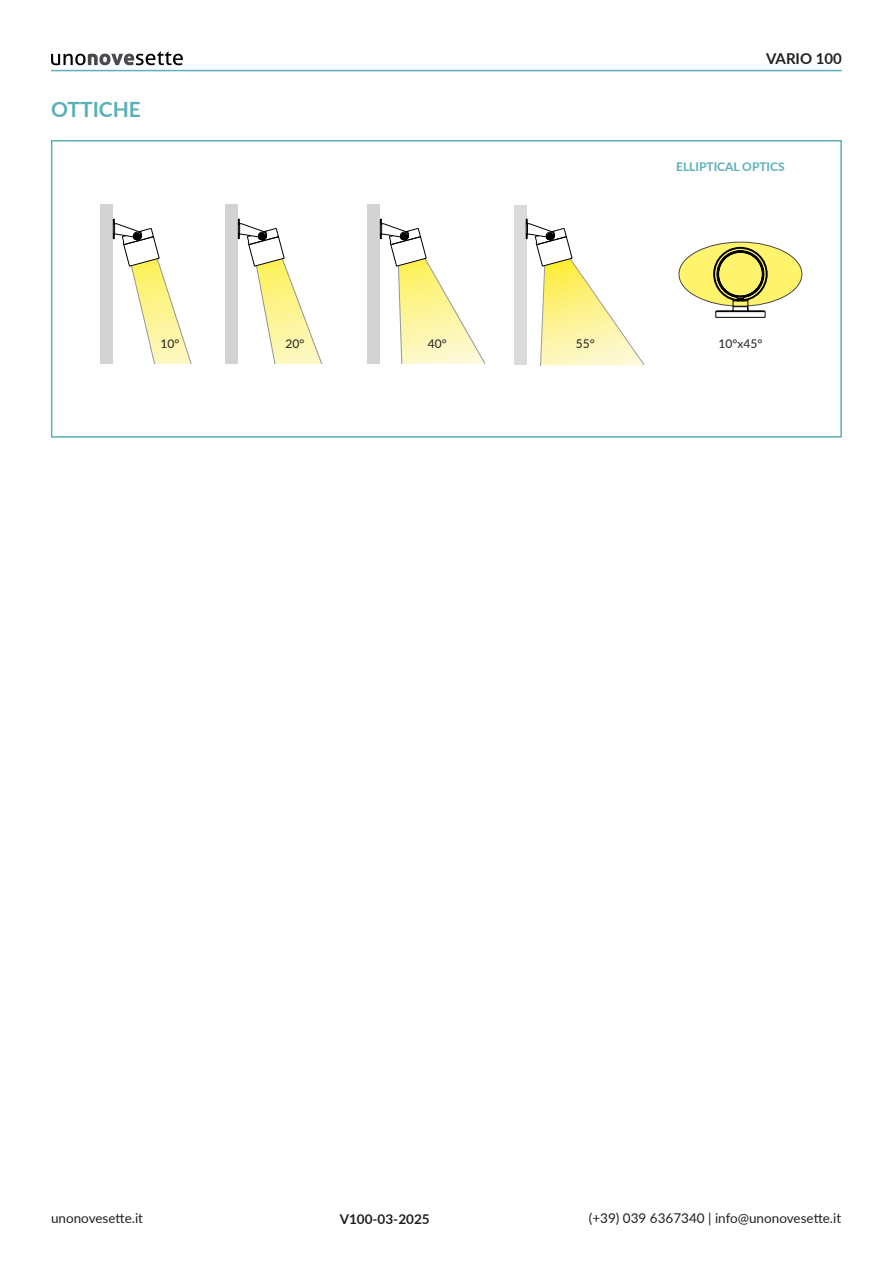
<style>
.page{position:relative;width:893px;height:1263px;background:#fff}
.page>*{position:absolute;margin:0;border:0;box-sizing:border-box;transform-origin:0 0}
.TITOLETTI_VERDI{font:700 21px "Lato";color:#5bb0b8}
.t1{font:700 15px "Lato";color:#231f20}
.t2{font:13.5px "Lato";color:#231f20}
.t3{font:700 13.5px "Lato";color:#231f20}
.t4{font:12px "Lato";color:#231f20}
.Body_Text{font:700 12px "Lato";color:#5bb0b8}
</style>
<div class="page">
<svg style="left:51px;top:51px;width:132px;height:14px"></svg>
<hr style="left:51px;top:70px;width:791px;height:1px;background:#5bb0b8">
<div style="left:51px;top:140px;width:791px;height:298px;border:2px solid #5bb0b8"></div>
<div style="left:100px;top:204px;width:13px;height:160px;background:#d2d3d2"></div>
<div style="left:679px;top:242px;width:123px;height:64px;background:#fff46c;border-radius:50%"></div>
<svg style="left:713px;top:247px;width:55px;height:71px"></svg>
<div style="left:367px;top:204px;width:13px;height:160px;background:#d2d3d2"></div>
<div style="left:514px;top:205px;width:12px;height:160px;background:#dbdbd9"></div>
<svg style="left:113px;top:219px;width:79px;height:145px"></svg>
<div style="left:225px;top:204px;width:13px;height:160px;background:#d2d3d2"></div>
<svg style="left:238px;top:219px;width:85px;height:145px"></svg>
<svg style="left:380px;top:219px;width:105px;height:145px"></svg>
<svg style="left:526px;top:213px;width:118px;height:152px"></svg>
<p class="TITOLETTI_VERDI" style="left:51px;top:94px;width:91px">OTTICHE</p>
<p class="t1" style="left:766px;top:48px;width:77px">VARIO 100</p>
<p class="Body_Text" style="left:676px;top:158px;width:110px">ELLIPTICAL OPTICS</p>
<p class="t4" style="left:161px;top:335px;width:20px">10°</p>
<p class="t4" style="left:428px;top:335px;width:20px">40°</p>
<p class="t4" style="left:576px;top:335px;width:20px">55°</p>
<p class="t4" style="left:718px;top:335px;width:45px">10°x45°</p>
<p class="t4" style="left:286px;top:335px;width:20px">20°</p>
<p class="t2" style="left:51px;top:1208px;width:94px">unonovesette.it</p>
<p class="t2" style="left:589px;top:1208px;width:254px">(+39) 039 6367340 | info@unonovesette.it</p>
<p class="t3" style="left:340px;top:1209px;width:91px">V100-03-2025</p>
</div>
